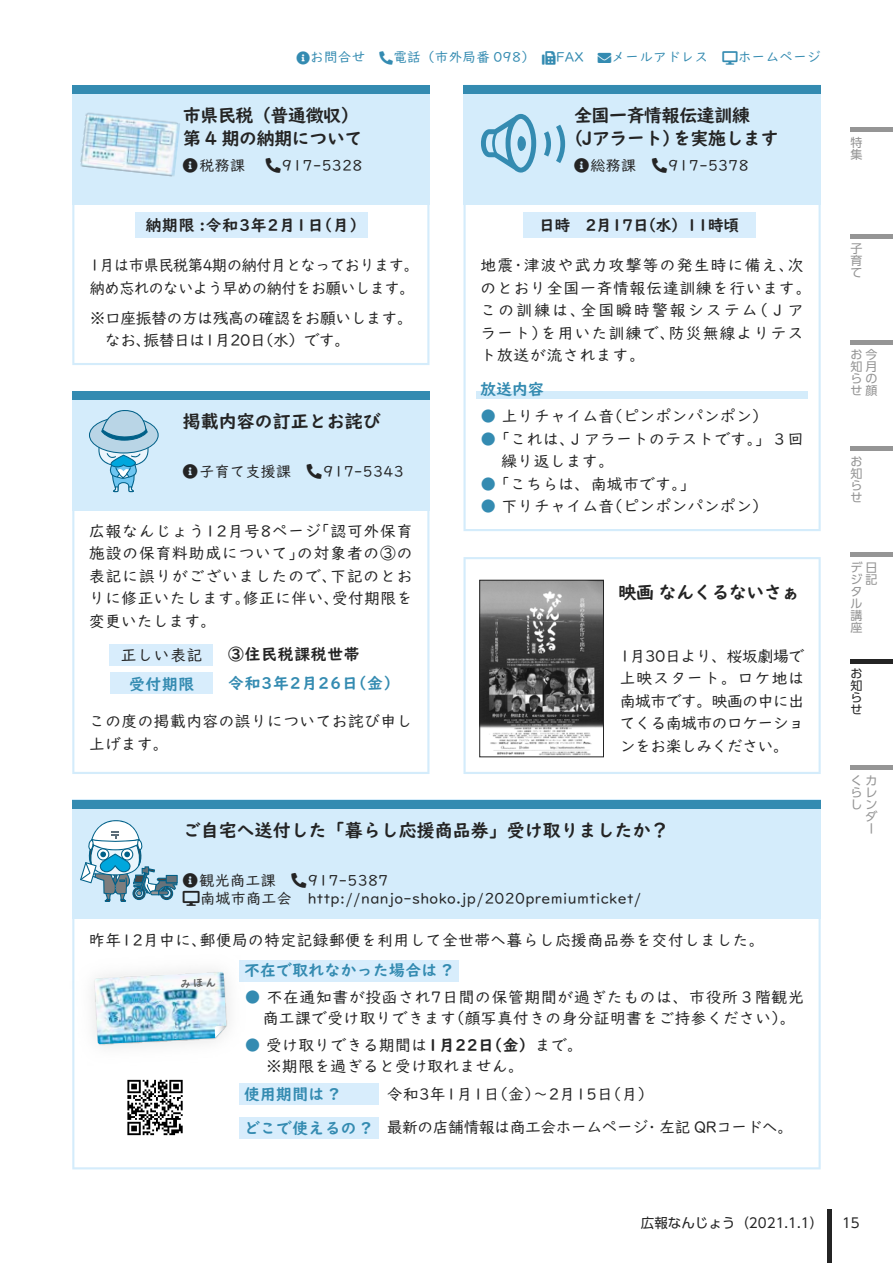
<style>
.page{position:relative;width:893px;height:1263px;background:#fff}
.page>*{position:absolute;margin:0;border:0;box-sizing:border-box;transform-origin:0 0}
.t1{font:700 18px/22.5px "UD Digi Kyokasho Pro N";letter-spacing:-.025em;color:#242424}
.t2{font:700 18px "UD Digi Kyokasho Pro N";color:#242424}
.t3{font:15.75px/22.5px "UD Digi Kyokasho Pro N";letter-spacing:.025em;color:#242424}
.t4{font:15.75px/22.5px "UD Digi Kyokasho Pro N";letter-spacing:-.025em;color:#242424}
.t5{font:15.75px/22.5px "UD Digi Kyokasho Pro N";letter-spacing:.08em;color:#242424}
.t6{font:15.75px/21px "UD Digi Kyokasho Pro N";letter-spacing:.045em;color:#242424}
.t7{font:15.75px/22.5px "UD Digi Kyokasho Pro N";letter-spacing:-.025em;color:#242424;scale:.96 1}
.t8{font:700 15.75px "UD Digi Kyokasho Pro N";letter-spacing:.025em;color:#348bb1}
.t9{font:700 15.75px "UD Digi Kyokasho Pro N";letter-spacing:.05em;color:#242424}
.t10{font:700 15.75px "UD Digi Kyokasho Pro N";letter-spacing:-.025em;color:#242424}
.t11{font:700 15.75px "UD Digi Kyokasho Pro N";letter-spacing:.05em;color:#348bb1}
.t12{font:15px/18px "UD Digi Kyokasho Pro N";letter-spacing:.025em;color:#242424}
.t13{font:13.5px "UD Digi Kyokasho Pro N";letter-spacing:.025em;color:#348bb1}
.t14{font:13.5px "UD Shin Go Pr 6 N";color:#242424}
.t15{font:12px/12px "UD Shin Go Pr 6 N";color:#959595}
.t16{font:12px/12px "UD Shin Go Pr 6 N";color:#242424;text-align:justify}
.s1{color:#348bb1}
.s2{font-weight:700}
.s3{font-weight:700;color:#348bb1}
</style>
<div class="page">
<svg style="left:72px;top:204px;width:357px;height:161px"></svg>
<div style="left:72px;top:85px;width:357px;height:119px;background:#d4ecfb"></div>
<svg style="left:463px;top:204px;width:358px;height:327px"></svg>
<div style="left:463px;top:85px;width:358px;height:119px;background:#d4ecfb"></div>
<div style="left:463px;top:85px;width:358px;height:9px;background:#348bb1"></div>
<svg style="left:72px;top:510px;width:357px;height:264px"></svg>
<svg style="left:72px;top:919px;width:749px;height:250px"></svg>
<div style="left:72px;top:800px;width:749px;height:119px;background:#d4ecfb"></div>
<div style="left:72px;top:800px;width:749px;height:8px;background:#348bb1"></div>
<div style="left:72px;top:391px;width:357px;height:119px;background:#d4ecfb"></div>
<div style="left:72px;top:391px;width:357px;height:8px;background:#348bb1"></div>
<svg style="left:463px;top:557px;width:358px;height:217px"></svg>
<div style="left:476px;top:391px;width:332px;height:8px;background:#d4ecfb"></div>
<div style="left:72px;top:85px;width:357px;height:9px;background:#348bb1"></div>
<svg style="left:89px;top:410px;width:70px;height:82px"></svg>
<img style="left:80px;top:112px;width:100px;height:65px">
<div style="left:135px;top:212px;width:233px;height:25px;background:#d8edfc"></div>
<div style="left:109px;top:644px;width:104px;height:21px;background:#d8edfc"></div>
<div style="left:110px;top:672px;width:103px;height:22px;background:#d8edfc"></div>
<div style="left:240px;top:960px;width:219px;height:22px;background:#d8edfc"></div>
<div style="left:523px;top:212px;width:232px;height:25px;background:#d8edfc"></div>
<svg style="left:481px;top:114px;width:55px;height:59px"></svg>
<svg style="left:544px;top:125px;width:21px;height:38px"></svg>
<img style="left:72px;top:946px;width:180px;height:124px">
<img style="left:95px;top:972px;width:131px;height:72px">
<svg style="left:215px;top:1026px;width:11px;height:12px"></svg>
<svg style="left:127px;top:1080px;width:56px;height:55px"></svg>
<div style="left:240px;top:1083px;width:139px;height:21px;background:#d8edfc"></div>
<div style="left:240px;top:1117px;width:139px;height:21px;background:#d8edfc"></div>
<img style="left:482px;top:582px;width:120px;height:173px">
<div style="left:480px;top:580px;width:124px;height:177px;border:1px solid #242424"></div>
<hr style="left:827px;top:1210px;width:4px;height:53px;background:#242424">
<hr style="left:850px;top:128px;width:43px;height:4px;background:#959595">
<hr style="left:850px;top:234px;width:43px;height:4px;background:#959595">
<hr style="left:850px;top:340px;width:43px;height:4px;background:#959595">
<div style="left:850px;top:446px;width:43px;height:5px;background:#959595"></div>
<hr style="left:850px;top:553px;width:43px;height:4px;background:#959595">
<hr style="left:850px;top:659px;width:43px;height:4px;background:#242424">
<div style="left:850px;top:765px;width:43px;height:5px;background:#959595"></div>
<svg style="left:80px;top:820px;width:98px;height:82px"></svg>
<svg style="left:181px;top:978px;width:35px;height:10px"></svg>
<p class="t13" style="left:310px;top:46px;width:512px">お問合せ　 電話（市外局番 098）　 FAX　 メールアドレス　 ホームページ</p>
<p class="t1" style="left:183px;top:104px;width:181px">市県民税（普通徴収）第 4 期の納期について</p>
<p class="t12" style="left:199px;top:155px;width:165px">税務課 　 917-5328</p>
<p class="t9" style="left:146px;top:212px;width:221px">納期限 :令和3年2月1日（月）</p>
<p class="t7" style="left:90px;top:253px;width:337px">1月は市県民税第4期の納付月となっております｡納め忘れのないよう早めの納付をお願いします｡</p>
<p class="t4" style="left:90px;top:306px;width:317px">※口座振替の方は残高の確認をお願いします｡　なお､振替日は1月20日（水）です｡</p>
<p class="t2" style="left:183px;top:406px;width:200px">掲載内容の訂正とお詫び</p>
<p class="t12" style="left:199px;top:461px;width:206px">子育て支援課　 917-5343</p>
<p class="t3" style="left:89px;top:519px;width:325px;text-align:justify">広報なんじょう12月号8ページ「認可外保育施設の保育料助成について｣の対象者の③の表記に誤りがございましたので､下記のとおりに修正いたします｡修正に伴い､受付期限を変更いたします。</p>
<p class="t3" style="left:121px;top:643px;width:83px">正しい表記</p>
<p class="t9" style="left:228px;top:641px;width:133px">③住民税課税世帯</p>
<p class="t8" style="left:129px;top:670px;width:67px">受付期限</p>
<p class="t11" style="left:228px;top:670px;width:173px">令和3年2月26日（金）</p>
<p class="t3" style="left:89px;top:709px;width:325px">この度の掲載内容の誤りについてお詫び申し上げます｡</p>
<p class="t1" style="left:565px;top:104px;width:215px;text-indent:9px">全国一斉情報伝達訓練（Jアラート）を実施します</p>
<p class="t12" style="left:591px;top:155px;width:160px">総務課　 917-5378</p>
<p class="t10" style="left:539px;top:212px;width:201px">日時　2月17日（水）11時頃</p>
<p class="t5" style="left:480px;top:253px;width:333px">地震・津波や武力攻撃等の発生時に備え、次のとおり全国一斉情報伝達訓練を行います。この訓練は、全国瞬時警報システム（Ｊアラート）を用いた訓練で、防災無線よりテスト放送が流されます。</p>
<p class="t8" style="left:480px;top:375px;width:65px">放送内容</p>
<p class="t3" style="left:480px;top:404px;width:289px"><span class="s1">●</span> 上りチャイム音（ピンポンパンポン）</p>
<p class="t3" style="left:501px;top:427px;width:304px;text-indent:-21px"><span class="s1">●</span> 「これは、Ｊアラートのテストです。」３回繰り返します。</p>
<p class="t3" style="left:480px;top:472px;width:216px"><span class="s1">●</span> 「こちらは、南城市です。」</p>
<p class="t3" style="left:480px;top:494px;width:289px"><span class="s1">●</span> 下りチャイム音（ピンポンパンポン）</p>
<p class="t1" style="left:619px;top:580px;width:183px">映画 なんくるないさぁ</p>
<p class="t3" style="left:620px;top:644px;width:186px;text-align:justify">1月30日より、桜坂劇場で上映スタート。ロケ地は南城市です。映画の中に出てくる南城市のロケーションをお楽しみください。</p>
<p class="t2" style="left:183px;top:815px;width:488px">ご自宅へ送付した「暮らし応援商品券」受け取りましたか？</p>
<p class="t12" style="left:199px;top:870px;width:443px">観光商工課　 917-5387<br>南城市商工会　http://nanjo-shoko.jp/2020premiumticket/</p>
<p class="t3" style="left:89px;top:928px;width:677px">昨年12月中に、郵便局の特定記録郵便を利用して全世帯へ暮らし応援商品券を交付しました。</p>
<p class="t8" style="left:244px;top:957px;width:210px">不在で取れなかった場合は ?</p>
<p class="t6" style="left:263px;top:985px;width:542px;text-indent:-18px"><span class="s1">●</span> 不在通知書が投函され7日間の保管期間が過ぎたものは、市役所３階観光商工課で受け取りできます（顔写真付きの身分証明書をご持参ください）。</p>
<p class="t3" style="left:245px;top:1033px;width:340px;line-height:21px"><span class="s1">●</span> 受け取りできる期間は<span class="s2">1月22日（金）</span>まで。　 ※期限を過ぎると受け取れません。</p>
<p class="t4" style="left:244px;top:1076px;width:551px;line-height:33.8px;text-align:center">令和3年1月1日（金）～2月15日（月）<br><span class="s3">どこで使えるの ?</span> 最新の店舗情報は商工会ホームページ・左記 QRコードへ。</p>
<p class="t8" style="left:244px;top:1081px;width:97px">使用期間は ?</p>
<p class="t15" style="left:850px;top:136px;width:13px">特集</p>
<p class="t15" style="left:850px;top:242px;width:13px;text-align:justify">子育て</p>
<p class="t15" style="left:850px;top:348px;width:28px">お今知月らのせ顔</p>
<p class="t15" style="left:850px;top:455px;width:13px;text-align:justify">お知らせ</p>
<p class="t15" style="left:850px;top:561px;width:28px">デ日ジ記タ<br>ル<br>講<br>座</p>
<p class="t16" style="left:850px;top:667px;width:13px">お知らせ</p>
<p class="t15" style="left:850px;top:774px;width:27px">くカ</p>
<p class="t15" style="left:850px;top:786px;width:28px">らレ</p>
<p class="t15" style="left:850px;top:798px;width:28px">しン</p>
<p class="t15" style="left:865px;top:810px;width:14px">ダ</p>
<p class="t15" style="left:865px;top:822px;width:8px">ー</p>
<p class="t14" style="left:641px;top:1212px;width:184px">広報なんじょう（2021.1.1）</p>
<p class="t14" style="left:842px;top:1212px;width:19px">15</p>
</div>
